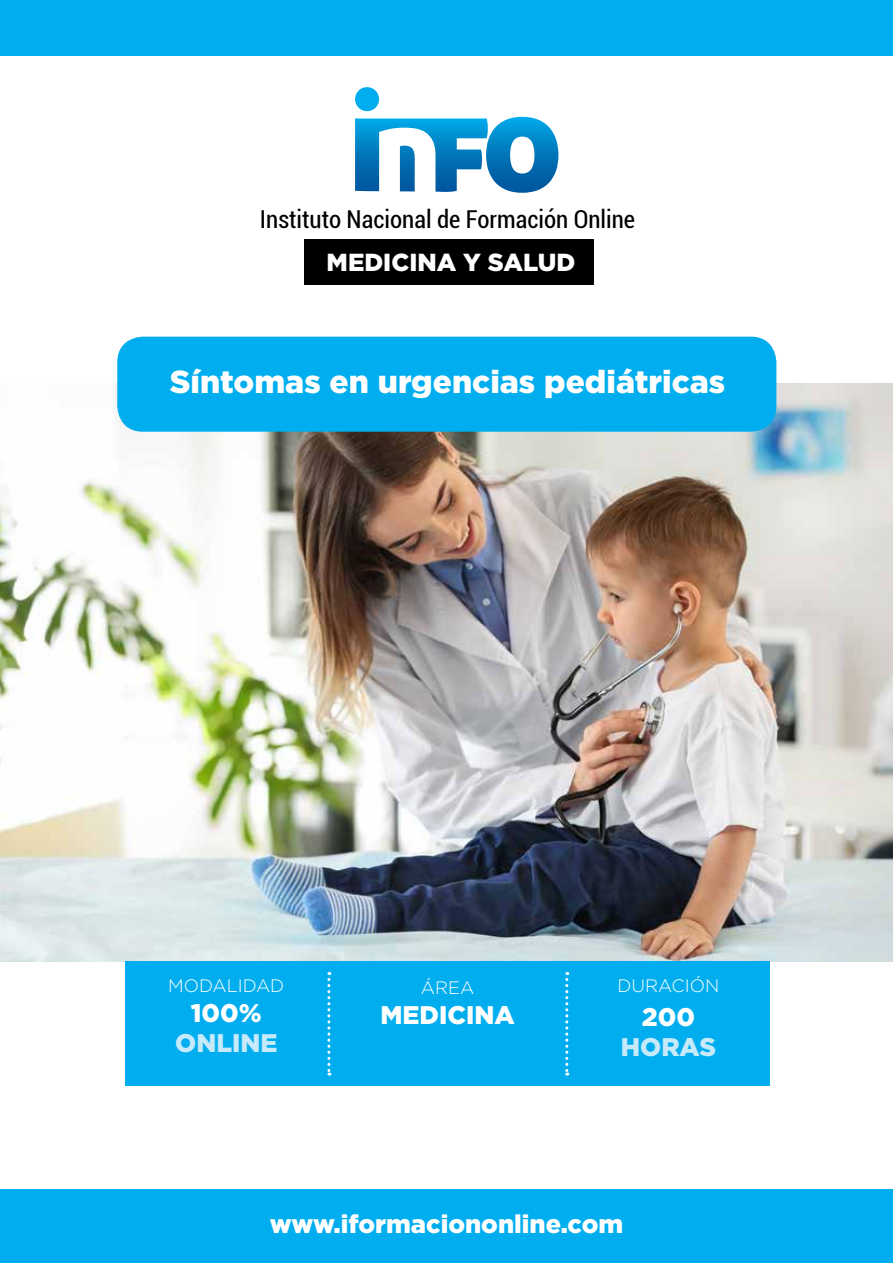
<style>
.page{position:relative;width:893px;height:1263px;background:#fff}
.page>*{position:absolute;margin:0;border:0;box-sizing:border-box;transform-origin:0 0}
.t1{font:900 31.8px "Gotham";color:#fff}
.t2{font:900 25.5px "Gotham";color:#fff}
.t3{font:900 25.5px "Gotham";color:#c7eafb}
.t4{font:condensed 24.6px "Roboto";color:#000}
.t5{font:900 24.6px "Gotham";color:#fff}
.t6{font:300 18px "Gotham";color:#fff}
</style>
<div class="page">
<img style="left:0;top:384px;width:893px;height:577px">
<div style="left:0;top:0;width:893px;height:55px;background:#00aeef"></div>
<div style="left:0;top:1189px;width:893px;height:74px;background:#00aeef"></div>
<div style="left:117px;top:337px;width:659px;height:95px;background:#00aeef;border-radius:26px"></div>
<div style="left:125px;top:961px;width:645px;height:125px;background:#00aeef"></div>
<svg style="left:327px;top:972px;width:3px;height:103px"></svg>
<svg style="left:565px;top:972px;width:3px;height:103px"></svg>
<div style="left:304px;top:239px;width:290px;height:46px;background:#000"></div>
<svg style="left:355px;top:117px;width:203px;height:76px"></svg>
<div style="left:355px;top:87px;width:24px;height:24px;background:#00aeef;border-radius:50%"></div>
<p class="t4" style="left:260px;top:202px;width:377px">Instituto Nacional de Formación Online</p>
<p class="t5" style="left:327px;top:245px;width:250px">MEDICINA Y SALUD</p>
<p class="t1" style="left:170px;top:360px;width:557px">Síntomas en urgencias pediátricas</p>
<p class="t6" style="left:168px;top:974px;width:118px">MODALIDAD</p>
<p class="t2" style="left:191px;top:995px;width:72px">100%</p>
<p class="t3" style="left:175px;top:1025px;width:104px">ONLINE</p>
<p class="t6" style="left:421px;top:976px;width:55px">ÁREA</p>
<p class="t2" style="left:380px;top:998px;width:136px">MEDICINA</p>
<p class="t6" style="left:617px;top:974px;width:104px">DURACIÓN</p>
<p class="t2" style="left:642px;top:999px;width:55px">200</p>
<p class="t3" style="left:621px;top:1029px;width:97px">HORAS</p>
<p class="t2" style="left:270px;top:1206px;width:355px">www.iformaciononline.com</p>
</div>
